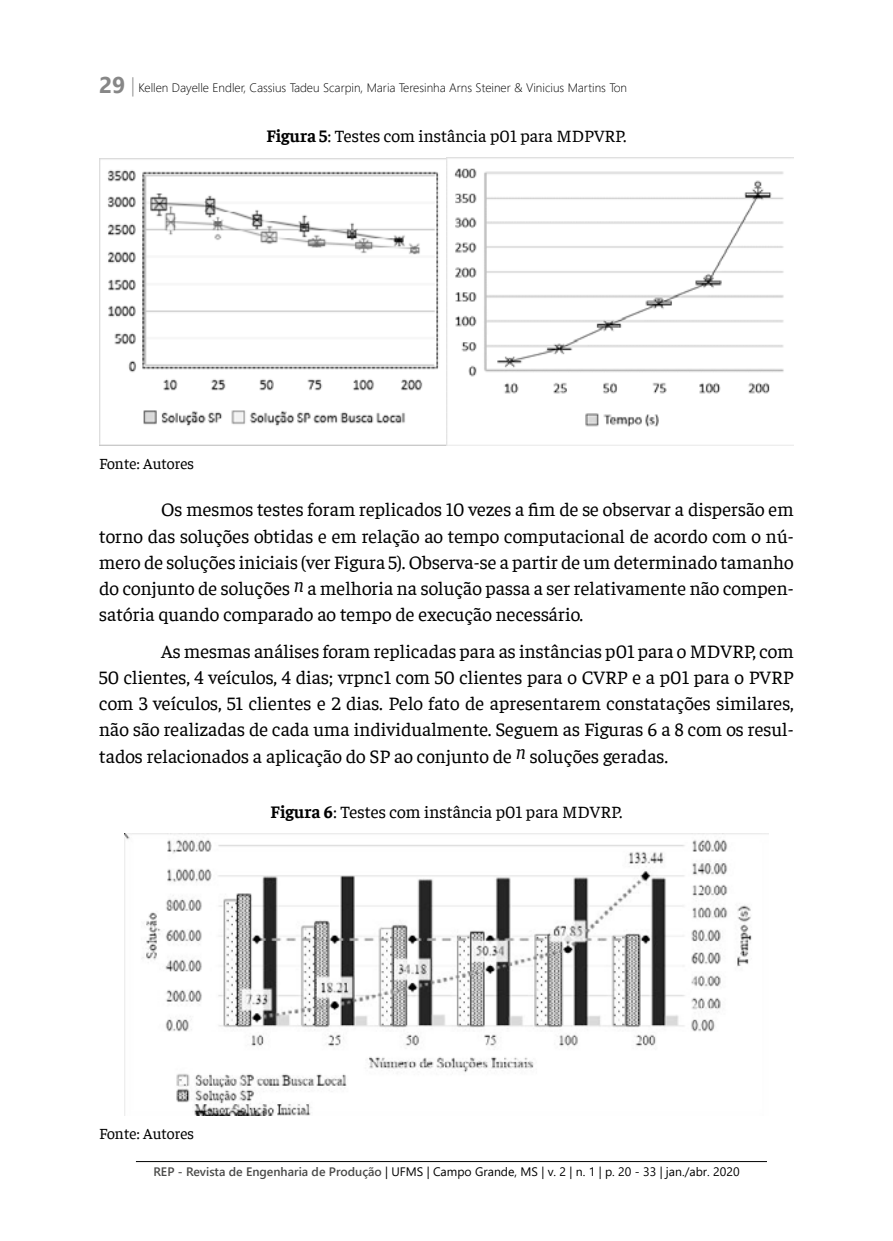
<style>
.page{position:relative;width:893px;height:1241px;background:#fff}
.page>*{position:absolute;margin:0;border:0;box-sizing:border-box;transform-origin:0 0}
.texto{font:19.25px/26.2px "Faustina";color:#000;text-align:justify}
.Figura{font:17.5px "Faustina";color:#000}
.Fonte{font:15.75px "Faustina";color:#000}
.t1{font:300 12.25px "Segoe UI";color:#000}
.t2{font:12.25px "Segoe UI";color:#000}
.s1{font-weight:700;font-size:22.75px;color:#878787}
.s2{font-size:19.25px;color:#878787}
.s3{font-weight:700}
.s4{font-weight:600;color:#4a4a49}
</style>
<div class="page">
<hr style="left:136px;top:1160px;width:631px;height:1px;background:#000">
<img style="left:99px;top:158px;width:695px;height:287px">
<img style="left:124px;top:833px;width:645px;height:282px">
<p class="t1" style="left:99px;top:76px;width:529px"><span class="s1">29</span> <span class="s2">|</span> Kellen Dayelle Endler, Cassius Tadeu Scarpin, Maria Teresinha Arns Steiner &amp; Vinicius Martins Ton</p>
<p class="Figura" style="left:266px;top:125px;width:362px"><span class="s3">Figura 5</span>: Testes com instância p01 para MDPVRP.</p>
<p class="Fonte" style="left:99px;top:453px;width:96px">Fonte: Autores</p>
<p class="texto" style="left:99px;top:495px;width:696px;text-indent:62px">Os mesmos testes foram replicados 10 vezes a fim de se observar a dispersão em torno das soluções obtidas e em relação ao tempo computacional de acordo com o nú&shy;mero de soluções iniciais (ver Figura 5). Observa-se a partir de um determinado tamanho do conjunto de soluções <sup>n</sup> a melhoria na solução passa a ser relativamente não compen&shy;satória quando comparado ao tempo de execução necessário.</p>
<p class="texto" style="left:99px;top:636px;width:696px;text-indent:62px">As mesmas análises foram replicadas para as instâncias p01 para o MDVRP, com 50 clientes, 4 veículos, 4 dias; vrpnc1 com 50 clientes para o CVRP e a p01 para o PVRP com 3 veículos, 51 clientes e 2 dias. Pelo fato de apresentarem constatações similares, não são realizadas de cada uma individualmente. Seguem as Figuras 6 a 8 com os resul&shy;tados relacionados a aplicação do SP ao conjunto de <sup>n</sup> soluções geradas.</p>
<p class="Figura" style="left:271px;top:800px;width:353px"><span class="s3">Figura 6</span>: Testes com instância p01 para MDVRP.</p>
<p class="Fonte" style="left:99px;top:1123px;width:96px">Fonte: Autores</p>
<p class="t2" style="left:153px;top:1160px;width:588px"><span class="s4">REP - Revista de Engenharia de Produção</span> | UFMS | Campo Grande, MS | v. 2 | n. 1 | p. 20 - 33 | jan./abr. 2020</p>
</div>
